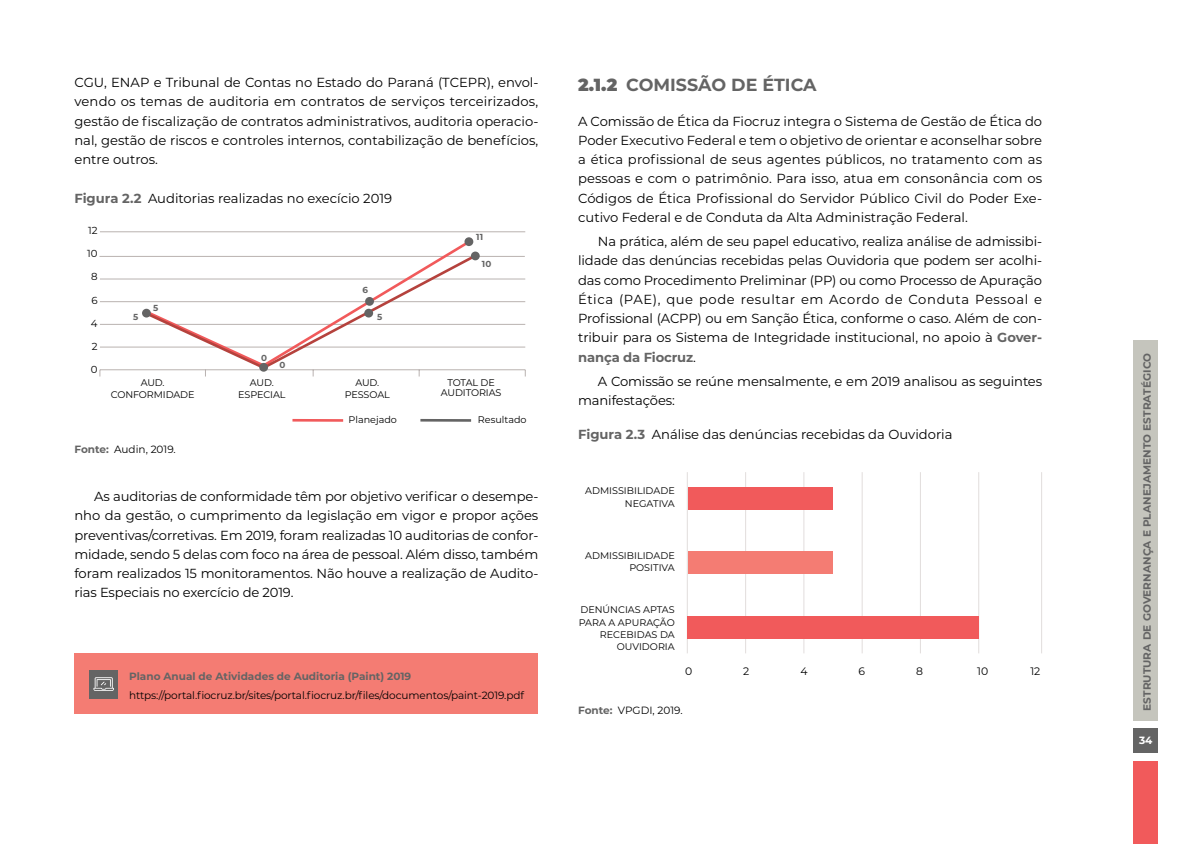
<style>
.page{position:relative;width:1191px;height:844px;background:#fff}
.page>*{position:absolute;margin:0;border:0;box-sizing:border-box;transform-origin:0 0}
.PESO_2{font:700 17.5px "Montserrat";color:#646464}
.TEXTO_com_entrada{font:13.12px/19.2px "Montserrat";letter-spacing:-.01em;color:#000;text-align:justify}
.TEXTO_sem_entrada{font:13.12px/19.2px "Montserrat";color:#000}
.FIGURA_QUADRO{font:13.12px "Montserrat";color:#000}
.TEXTO_com_entrada-2{font:10.85px "Montserrat";color:#000}
.TEXTO_sem_entrada-2{font:700 10.5px "Montserrat";color:#646464}
.TEXTO_sem_entrada-3{font:10.5px "Montserrat";letter-spacing:-.01em;color:#000}
.FONTE{font:10.5px "Montserrat";color:#000}
.t1{font:700 10.5px "Montserrat";color:#fff}
.TEXTO_com_entrada-3{font:10.15px "Montserrat";color:#000}
.TEXTO_com_entrada-4{font:9.62px/12.2px "Montserrat";color:#000;text-align:right}
.TEXTO_com_entrada-5{font:700 8.75px "Montserrat";color:#646464}
.s1{font-weight:700;color:#646464}
.s2{font-weight:900}
</style>
<div class="page">
<hr style="left:100px;top:231px;width:425px;height:1px;background:#b9b2b0">
<hr style="left:100px;top:278px;width:425px;height:1px;background:#b9b2b0">
<hr style="left:100px;top:301px;width:425px;height:1px;background:#b9b2b0">
<hr style="left:100px;top:324px;width:425px;height:1px;background:#b9b2b0">
<hr style="left:100px;top:346px;width:425px;height:1px;background:#b9b2b0">
<hr style="left:100px;top:369px;width:425px;height:1px;background:#b9b2b0">
<hr style="left:292px;top:419px;width:51px;height:2px;background:#f15a5b">
<hr style="left:420px;top:419px;width:51px;height:2px;background:#646464">
<hr style="left:99px;top:256px;width:426px;height:1px;background:#b9b2b0">
<svg style="left:142px;top:252px;width:337px;height:124px"></svg>
<div style="left:142px;top:308px;width:9px;height:9px;background:#646464;border-radius:50%"></div>
<div style="left:259px;top:363px;width:9px;height:8px;background:#646464;border-radius:50%"></div>
<div style="left:365px;top:297px;width:9px;height:9px;background:#646464;border-radius:50%"></div>
<div style="left:364px;top:308px;width:9px;height:9px;background:#646464;border-radius:50%"></div>
<div style="left:464px;top:237px;width:9px;height:9px;background:#646464;border-radius:50%"></div>
<div style="left:471px;top:251px;width:9px;height:9px;background:#646464;border-radius:50%"></div>
<div style="left:1133px;top:728px;width:24px;height:25px;background:#646464"></div>
<div style="left:1133px;top:340px;width:25px;height:380px;background:#c5c5bd"></div>
<div style="left:1133px;top:760px;width:25px;height:83px;background:#f15a5b"></div>
<div style="left:74px;top:653px;width:464px;height:60px;background:#f47c73"></div>
<div style="left:90px;top:669px;width:28px;height:29px;background:#646464"></div>
<svg style="left:93px;top:677px;width:21px;height:13px"></svg>
<hr style="left:861px;top:472px;width:1px;height:181px;background:#e3dfde">
<hr style="left:803px;top:472px;width:1px;height:181px;background:#e3dfde">
<hr style="left:745px;top:472px;width:1px;height:181px;background:#e3dfde">
<hr style="left:687px;top:472px;width:1px;height:181px;background:#e3dfde">
<hr style="left:920px;top:472px;width:1px;height:181px;background:#e3dfde">
<hr style="left:978px;top:472px;width:1px;height:181px;background:#e3dfde">
<hr style="left:1041px;top:472px;width:1px;height:181px;background:#e3dfde">
<div style="left:687px;top:615px;width:291px;height:23px;background:#f15a5b"></div>
<div style="left:688px;top:551px;width:144px;height:23px;background:#f47c73"></div>
<div style="left:688px;top:486px;width:144px;height:23px;background:#f15a5b"></div>
<p class="TEXTO_com_entrada" style="left:74px;top:72px;width:465px">CGU, ENAP e Tribunal de Contas no Estado do Paraná (TCEPR), envol&shy;vendo os temas de auditoria em contratos de serviços terceirizados, gestão de fiscalização de contratos administrativos, auditoria operacio&shy;nal, gestão de riscos e controles internos, contabilização de benefícios, entre outros.</p>
<p class="FIGURA_QUADRO" style="left:74px;top:190px;width:319px"><span class="s1">Figura 2.2</span> Auditorias realizadas no execício 2019</p>
<p class="TEXTO_com_entrada-3" style="left:88px;top:223px;width:11px">12</p>
<p class="TEXTO_com_entrada-3" style="left:87px;top:247px;width:12px">10</p>
<p class="TEXTO_com_entrada-3" style="left:91px;top:270px;width:8px">8</p>
<p class="TEXTO_com_entrada-3" style="left:91px;top:293px;width:8px">6</p>
<p class="TEXTO_com_entrada-3" style="left:91px;top:316px;width:8px">4</p>
<p class="TEXTO_com_entrada-3" style="left:92px;top:339px;width:7px">2</p>
<p class="TEXTO_com_entrada-3" style="left:91px;top:362px;width:8px">0</p>
<p class="TEXTO_com_entrada-4" style="left:141px;top:376px;width:25px">AUD.</p>
<p class="TEXTO_com_entrada-4" style="left:111px;top:388px;width:85px">CONFORMIDADE</p>
<p class="TEXTO_com_entrada-5" style="left:476px;top:230px;width:8px">11</p>
<p class="TEXTO_com_entrada-5" style="left:482px;top:257px;width:11px">10</p>
<p class="TEXTO_com_entrada-5" style="left:362px;top:283px;width:7px">6</p>
<p class="TEXTO_com_entrada-5" style="left:153px;top:301px;width:7px">5</p>
<p class="TEXTO_com_entrada-5" style="left:133px;top:310px;width:7px">5</p>
<p class="TEXTO_com_entrada-5" style="left:377px;top:310px;width:7px">5</p>
<p class="TEXTO_com_entrada-5" style="left:261px;top:351px;width:7px">0</p>
<p class="TEXTO_com_entrada-5" style="left:279px;top:358px;width:7px">0</p>
<p class="TEXTO_com_entrada-4" style="left:355px;top:376px;width:25px">AUD.</p>
<p class="TEXTO_com_entrada-4" style="left:345px;top:388px;width:47px">PESSOAL</p>
<p class="TEXTO_com_entrada-4" style="left:441px;top:377px;width:62px;line-height:10.5px;text-align:center">TOTAL DE<br>AUDITORIAS</p>
<p class="TEXTO_com_entrada-4" style="left:250px;top:376px;width:25px">AUD.</p>
<p class="TEXTO_com_entrada-4" style="left:238px;top:388px;width:49px">ESPECIAL</p>
<p class="TEXTO_com_entrada-4" style="left:348px;top:413px;width:50px">Planejado</p>
<p class="TEXTO_com_entrada-4" style="left:478px;top:413px;width:50px">Resultado</p>
<p class="FONTE" style="left:74px;top:441px;width:103px"><span class="s1">Fonte:</span> Audin, 2019.</p>
<p class="TEXTO_com_entrada" style="left:74px;top:486px;width:465px;text-indent:20px">As auditorias de conformidade têm por objetivo verificar o desempe&shy;nho da gestão, o cumprimento da legislação em vigor e propor ações preventivas/corretivas. Em 2019, foram realizadas 10 auditorias de confor&shy;midade, sendo 5 delas com foco na área de pessoal. Além disso, também foram realizados 15 monitoramentos. Não houve a realização de Audito&shy;rias Especiais no exercício de 2019.</p>
<p class="TEXTO_sem_entrada-2" style="left:129px;top:668px;width:284px">Plano Anual de Atividades de Auditoria (Paint) 2019</p>
<p class="TEXTO_sem_entrada-3" style="left:129px;top:688px;width:396px">https://portal.fiocruz.br/sites/portal.fiocruz.br/files/documentos/paint-2019.pdf</p>
<p class="PESO_2" style="left:578px;top:73px;width:240px"><span class="s2">2.1.2</span> COMISSÃO DE ÉTICA</p>
<p class="TEXTO_sem_entrada" style="left:578px;top:111px;width:465px">A Comissão de Ética da Fiocruz integra o Sistema de Gestão de Ética do Poder Executivo Federal e tem o objetivo de orientar e aconselhar sobre a ética profissional de seus agentes públicos, no tratamento com as pessoas e com o patrimônio. Para isso, atua em consonância com os Códigos de Ética Profissional do Servidor Público Civil do Poder Exe&shy;cutivo Federal e de Conduta da Alta Administração Federal.</p>
<p class="TEXTO_com_entrada" style="left:578px;top:231px;width:465px;text-indent:20px">Na prática, além de seu papel educativo, realiza análise de admissibi&shy;lidade das denúncias recebidas pelas Ouvidoria que podem ser acolhi&shy;das como Procedimento Preliminar (PP) ou como Processo de Apuração Ética (PAE), que pode resultar em Acordo de Conduta Pessoal e Profissional (ACPP) ou em Sanção Ética, conforme o caso. Além de con&shy;tribuir para os Sistema de Integridade institucional, no apoio à <span class="s1">Gover&shy;nança da Fiocruz</span>.</p>
<p class="TEXTO_com_entrada" style="left:578px;top:371px;width:465px;text-indent:20px">A Comissão se reúne mensalmente, e em 2019 analisou as seguintes manifestações:</p>
<p class="FIGURA_QUADRO" style="left:578px;top:425px;width:376px"><span class="s1">Figura 2.3</span> Análise das denúncias recebidas da Ouvidoria</p>
<p class="TEXTO_com_entrada-4" style="left:585px;top:484px;width:91px">ADMISSIBILIDADE<br>NEGATIVA</p>
<p class="TEXTO_com_entrada-4" style="left:585px;top:549px;width:91px">ADMISSIBILIDADE<br>POSITIVA</p>
<p class="TEXTO_com_entrada-4" style="left:579px;top:603px;width:97px">DENÚNCIAS APTAS<br>PARA A APURAÇÃO<br>RECEBIDAS DA<br>OUVIDORIA</p>
<p class="TEXTO_com_entrada-2" style="left:685px;top:663px;width:9px">0</p>
<p class="TEXTO_com_entrada-2" style="left:743px;top:663px;width:8px">2</p>
<p class="TEXTO_com_entrada-2" style="left:800px;top:663px;width:9px">4</p>
<p class="TEXTO_com_entrada-2" style="left:858px;top:663px;width:8px">6</p>
<p class="TEXTO_com_entrada-2" style="left:916px;top:663px;width:8px">8</p>
<p class="TEXTO_com_entrada-2" style="left:977px;top:663px;width:13px">10</p>
<p class="TEXTO_com_entrada-2" style="left:1030px;top:663px;width:12px">12</p>
<p class="FONTE" style="left:578px;top:702px;width:106px"><span class="s1">Fonte:</span> VPGDI, 2019.</p>
<p class="TEXTO_sem_entrada-2" style="left:1139px;top:710px;width:359px;rotate:-90deg">ESTRUTURA DE GOVERNANÇA E PLANEJAMENTO ESTRATÉGICO</p>
<p class="t1" style="left:1139px;top:732px;width:15px">34</p>
</div>
